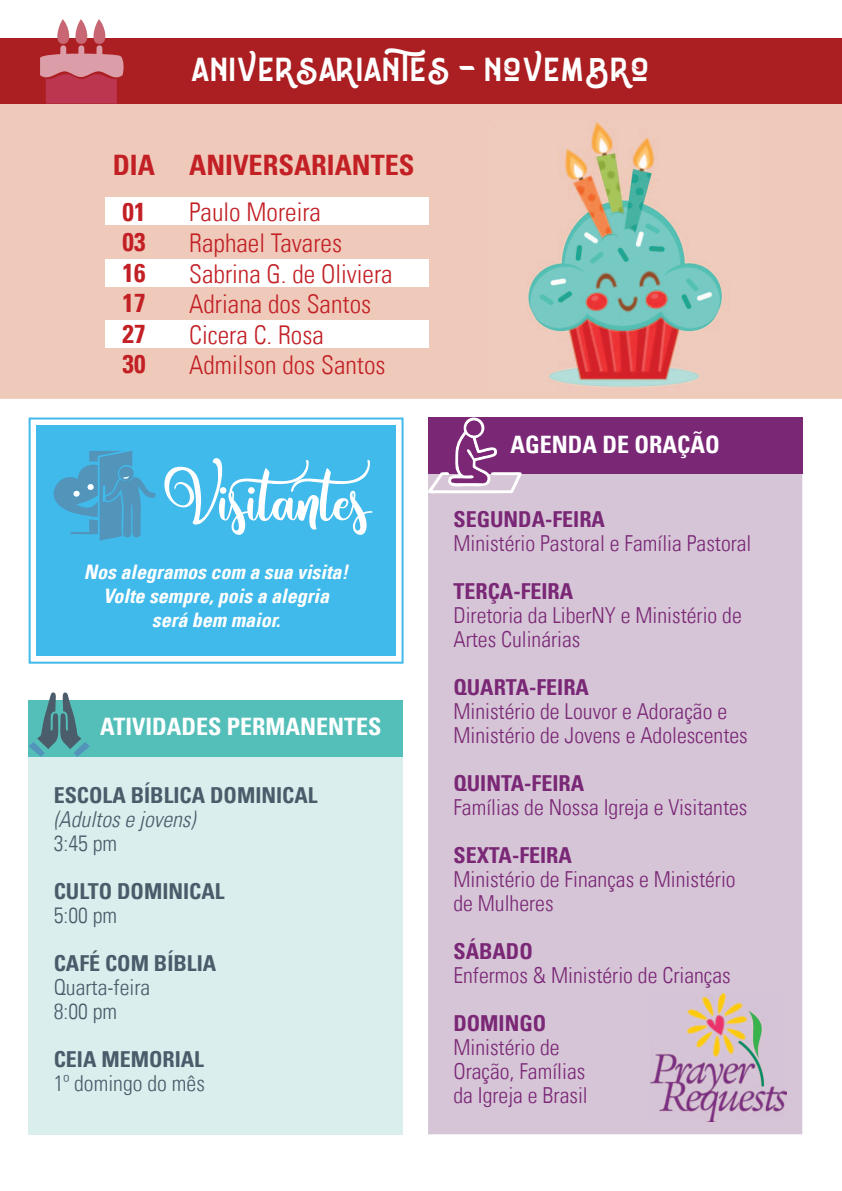
<style>
.page{position:relative;width:842px;height:1191px;background:#fff}
.page>*{position:absolute;margin:0;border:0;box-sizing:border-box;transform-origin:0 0}
.t1{font:54.8px "Amastery Script";color:#fff}
.t2{font:36.4px "Victor";letter-spacing:.01em;color:#fff}
.t3{font:700 condensed 28.2px "Univers LT";color:#c22025}
.t4{font:300 condensed 25.8px/30.6px "Univers LT";color:#c22025}
.t5{font:700 condensed 25.8px/30.6px "Univers LT";color:#c22025;text-align:justify}
.t6{font:700 condensed 24px "Univers LT";color:#fff}
.t7{font:300 condensed 22px/24px "Univers LT";color:#7a2776}
.t8{font:700 condensed 22px "Univers LT";color:#7a2776}
.t9{font:700 condensed 22px "Univers LT";color:#4a5c6a}
.t10{font:300 condensed 22px/24px "Univers LT";color:#4a5c6a}
.t11{font:italic 300 condensed 22px "Univers LT";color:#4a5c6a}
.t12{font:italic 700 condensed 20px/24px "Univers LT";color:#fff;text-align:center}
</style>
<div class="page">
<div style="left:0;top:104px;width:842px;height:295px;background:#efcabb"></div>
<div style="left:0;top:39px;width:842px;height:65px;background:#ab1e21"></div>
<div style="left:28px;top:700px;width:375px;height:434px;background:#daeeed"></div>
<div style="left:28px;top:700px;width:375px;height:57px;background:#54bfb9"></div>
<svg style="left:29px;top:692px;width:61px;height:65px"></svg>
<div style="left:428px;top:474px;width:374px;height:660px;background:#d6c5d7"></div>
<div style="left:428px;top:417px;width:374px;height:57px;background:#7a2776"></div>
<img style="left:650px;top:993px;width:137px;height:129px">
<svg style="left:428px;top:417px;width:94px;height:76px"></svg>
<svg style="left:29px;top:417px;width:375px;height:246px;background:#4fbce9"></svg>
<div style="left:105px;top:197px;width:324px;height:28px;background:#fff"></div>
<div style="left:105px;top:259px;width:324px;height:27px;background:#fff"></div>
<div style="left:105px;top:320px;width:324px;height:28px;background:#fff"></div>
<img style="left:488px;top:120px;width:272px;height:272px">
<svg style="left:40px;top:52px;width:84px;height:52px;background:#c45767"></svg>
<svg style="left:53px;top:19px;width:57px;height:25px"></svg>
<div style="left:60px;top:45px;width:6px;height:18px;background:#db9da8;border-radius:3px"></div>
<div style="left:78px;top:45px;width:6px;height:18px;background:#db9da8;border-radius:3px"></div>
<div style="left:96px;top:45px;width:6px;height:18px;background:#db9da8;border-radius:3px"></div>
<h2 class="t2" style="left:192px;top:46px;width:459px">ANIVERSARIANTES - NOVEMBRO</h2>
<p class="t3" style="left:113px;top:147px;width:303px">DIA ANIVERSARIANTES</p>
<p class="t4" style="left:189px;top:197px;width:205px">Paulo Moreira<br>Raphael Tavares<br>Sabrina G. de Oliviera<br>Adriana dos Santos<br>Cicera C. Rosa<br>Admilson dos Santos</p>
<p class="t5" style="left:123px;top:196px;width:24px">01<br>03<br>16<br>17<br>27<br>30</p>
<h1 class="t1" style="left:162px;top:469px;width:240px">Visitantes</h1>
<p class="t12" style="left:84px;top:559px;width:266px">Nos alegramos com a sua visita!<br>Volte sempre, pois a alegria será bem maior.</p>
<p class="t6" style="left:100px;top:712px;width:283px">ATIVIDADES PERMANENTES</p>
<p class="t9" style="left:54px;top:781px;width:265px">ESCOLA BÍBLICA DOMINICAL</p>
<p class="t11" style="left:54px;top:806px;width:143px">(Adultos e jovens)</p>
<p class="t10" style="left:54px;top:831px;width:65px">3:45 pm</p>
<p class="t9" style="left:54px;top:877px;width:173px">CULTO DOMINICAL</p>
<p class="t10" style="left:54px;top:903px;width:65px">5:00 pm</p>
<p class="t9" style="left:54px;top:949px;width:164px">CAFÉ COM BÍBLIA</p>
<p class="t10" style="left:54px;top:975px;width:98px">Quarta-feira<br>8:00 pm</p>
<p class="t9" style="left:54px;top:1045px;width:152px">CEIA MEMORIAL</p>
<p class="t10" style="left:54px;top:1071px;width:153px">1º domingo do mês</p>
<p class="t6" style="left:510px;top:429px;width:211px">AGENDA DE ORAÇÃO</p>
<p class="t8" style="left:453px;top:506px;width:153px">SEGUNDA-FEIRA</p>
<p class="t7" style="left:453px;top:531px;width:300px">Ministério Pastoral e Família Pastoral</p>
<p class="t8" style="left:453px;top:578px;width:121px">TERÇA-FEIRA</p>
<p class="t7" style="left:453px;top:603px;width:290px">Diretoria da LiberNY e Ministério de<br>Artes Culinárias</p>
<p class="t8" style="left:453px;top:674px;width:137px">QUARTA-FEIRA</p>
<p class="t7" style="left:453px;top:699px;width:296px">Ministério de Louvor e Adoração e<br>Ministério de Jovens e Adolescentes</p>
<p class="t8" style="left:453px;top:770px;width:132px">QUINTA-FEIRA</p>
<p class="t7" style="left:453px;top:795px;width:296px">Famílias de Nossa Igreja e Visitantes</p>
<p class="t8" style="left:453px;top:842px;width:120px">SEXTA-FEIRA</p>
<p class="t7" style="left:453px;top:867px;width:284px">Ministério de Finanças e Ministério de Mulheres</p>
<p class="t8" style="left:453px;top:938px;width:81px">SÁBADO</p>
<p class="t7" style="left:453px;top:963px;width:279px">Enfermos &amp; Ministério de Crianças</p>
<p class="t8" style="left:453px;top:1010px;width:94px">DOMINGO</p>
<p class="t7" style="left:453px;top:1035px;width:136px">Ministério de<br>Oração, Famílias da Igreja e Brasil</p>
</div>
